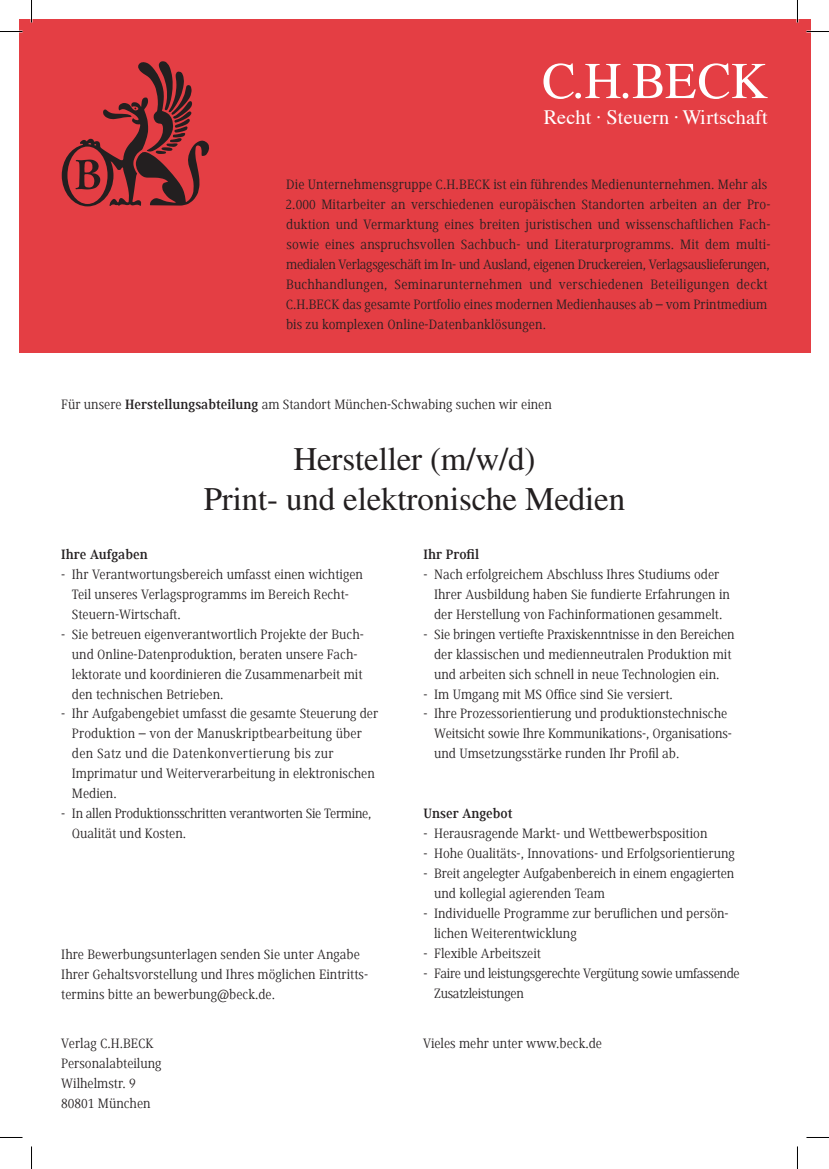
<style>
.page{position:relative;width:829px;height:1169px;background:#fff}
.page>*{position:absolute;margin:0;border:0;box-sizing:border-box;transform-origin:0 0}
.t1{font:33px/39.6px "Times LT Std";letter-spacing:-.005em;color:#231f20;text-align:center}
.t2{font:20.4px "Times";color:#fff}
.t3{font:13.95px/20px "Generis Serif Com";color:#231f20}
.t4{font:13.95px/20px "Generis Serif Com";letter-spacing:-.02em;color:#231f20}
.t5{font:700 13.95px "Generis Serif Com";color:#231f20}
.s1{font-weight:700}
</style>
<div class="page">
<div style="left:19px;top:19px;width:791px;height:333px;background:#e43e44"></div>
<svg style="left:62px;top:61px;width:147px;height:145px"></svg>
<svg style="left:543px;top:63px;width:225px;height:36px"></svg>
<hr style="left:796px;top:0;width:2px;height:23px;background:#fff">
<svg style="left:0;top:31px;width:22px;height:1px"></svg>
<svg style="left:806px;top:31px;width:22px;height:1px"></svg>
<svg style="left:0;top:1137px;width:22px;height:1px"></svg>
<svg style="left:806px;top:1137px;width:22px;height:1px"></svg>
<svg style="left:31px;top:0;width:1px;height:23px"></svg>
<svg style="left:31px;top:1146px;width:1px;height:23px"></svg>
<svg style="left:797px;top:0;width:1px;height:23px"></svg>
<svg style="left:797px;top:1146px;width:1px;height:23px"></svg>
<h2 class="t2" style="left:543px;top:98px;width:225px">Recht · Steuern · Wirtschaft</h2>
<p class="t3" style="left:285px;top:175px;width:486px">Die Unternehmensgruppe C.H.BECK ist ein führendes Medienunternehmen. Mehr als 2.000 Mitarbeiter an verschiedenen europäischen Standorten arbeiten an der Pro&shy;duktion und Vermarktung eines breiten juristischen und wissenschaftlichen Fach&shy;sowie eines anspruchsvollen Sachbuch- und Literaturprogramms. Mit dem multi&shy;medialen Verlagsgeschäft im In- und Ausland, eigenen Druckereien, Verlagsauslieferungen, Buchhandlungen, Seminarunternehmen und verschiedenen Beteiligungen deckt C.H.BECK das gesamte Portfolio eines modernen Medienhauses ab – vom Printmedium bis zu komplexen Online-Datenbanklösungen.</p>
<p class="t3" style="left:61px;top:395px;width:492px">Für unsere <span class="s1">Herstellungsabteilung</span> am Standort München-Schwabing suchen wir einen</p>
<h1 class="t1" style="left:204px;top:439px;width:423px">Hersteller (m/w/d)<br>Print- und elektronische Medien</h1>
<p class="t5" style="left:61px;top:546px;width:88px">Ihre Aufgaben</p>
<p class="t3" style="left:72px;top:564px;width:292px;text-indent:-11px">- Ihr Verantwortungsbereich umfasst einen wichtigen<br>Teil unseres Verlagsprogramms im Bereich Recht-<br>Steuern-Wirtschaft.</p>
<p class="t3" style="left:72px;top:624px;width:293px;text-indent:-11px">- Sie betreuen eigenverantwortlich Projekte der Buch&shy;und Online-Datenproduktion, beraten unsere Fach&shy;lektorate und koordinieren die Zusammenarbeit mit den technischen Betrieben.</p>
<p class="t3" style="left:72px;top:704px;width:308px;text-indent:-11px">- Ihr Aufgabengebiet umfasst die gesamte Steuerung der Produktion – von der Manuskriptbearbeitung über den Satz und die Datenkonvertierung bis zur Imprimatur und Weiterverarbeitung in elektronischen Medien.</p>
<p class="t4" style="left:72px;top:803px;width:301px;text-indent:-11px">- In allen Produktionsschritten verantworten Sie Termine,<br>Qualität und Kosten.</p>
<p class="t5" style="left:423px;top:546px;width:57px">Ihr Profil</p>
<p class="t3" style="left:434px;top:564px;width:297px;text-indent:-11px">- Nach erfolgreichem Abschluss Ihres Studiums oder<br>Ihrer Ausbildung haben Sie fundierte Erfahrungen in der Herstellung von Fachinformationen gesammelt.</p>
<p class="t3" style="left:423px;top:624px;width:312px;text-align:center">- Sie bringen vertiefte Praxiskenntnisse in den Bereichen der klassischen und medienneutralen Produktion mit und arbeiten sich schnell in neue Technologien ein.</p>
<p class="t3" style="left:423px;top:684px;width:251px">- Im Umgang mit MS Office sind Sie versiert.</p>
<p class="t3" style="left:434px;top:704px;width:299px;text-indent:-11px">- Ihre Prozessorientierung und produktionstechnische<br>Weitsicht sowie Ihre Kommunikations-, Organisations&shy;und Umsetzungsstärke runden Ihr Profil ab.</p>
<p class="t5" style="left:423px;top:806px;width:91px">Unser Angebot</p>
<p class="t3" style="left:423px;top:823px;width:285px">- Herausragende Markt- und Wettbewerbsposition</p>
<p class="t3" style="left:423px;top:843px;width:313px">- Hohe Qualitäts-, Innovations- und Erfolgsorientierung</p>
<p class="t3" style="left:434px;top:863px;width:302px;text-indent:-11px">- Breit angelegter Aufgabenbereich in einem engagierten und kollegial agierenden Team</p>
<p class="t3" style="left:434px;top:903px;width:296px;text-indent:-11px">- Individuelle Programme zur beruflichen und persön&shy;lichen Weiterentwicklung</p>
<p class="t3" style="left:423px;top:943px;width:119px">- Flexible Arbeitszeit</p>
<p class="t4" style="left:434px;top:963px;width:307px;text-indent:-11px">- Faire und leistungsgerechte Vergütung sowie umfassende<br>Zusatzleistungen</p>
<p class="t3" style="left:61px;top:944px;width:308px">Ihre Bewerbungsunterlagen senden Sie unter Angabe<br>Ihrer Gehaltsvorstellung und Ihres möglichen Eintritts&shy;termins bitte an bewerbung@beck.de.</p>
<p class="t3" style="left:61px;top:1033px;width:102px">Verlag C.H.BECK<br>Personalabteilung<br>Wilhelmstr. 9<br>80801 München</p>
<p class="t3" style="left:423px;top:1033px;width:180px">Vieles mehr unter www.beck.de</p>
</div>
